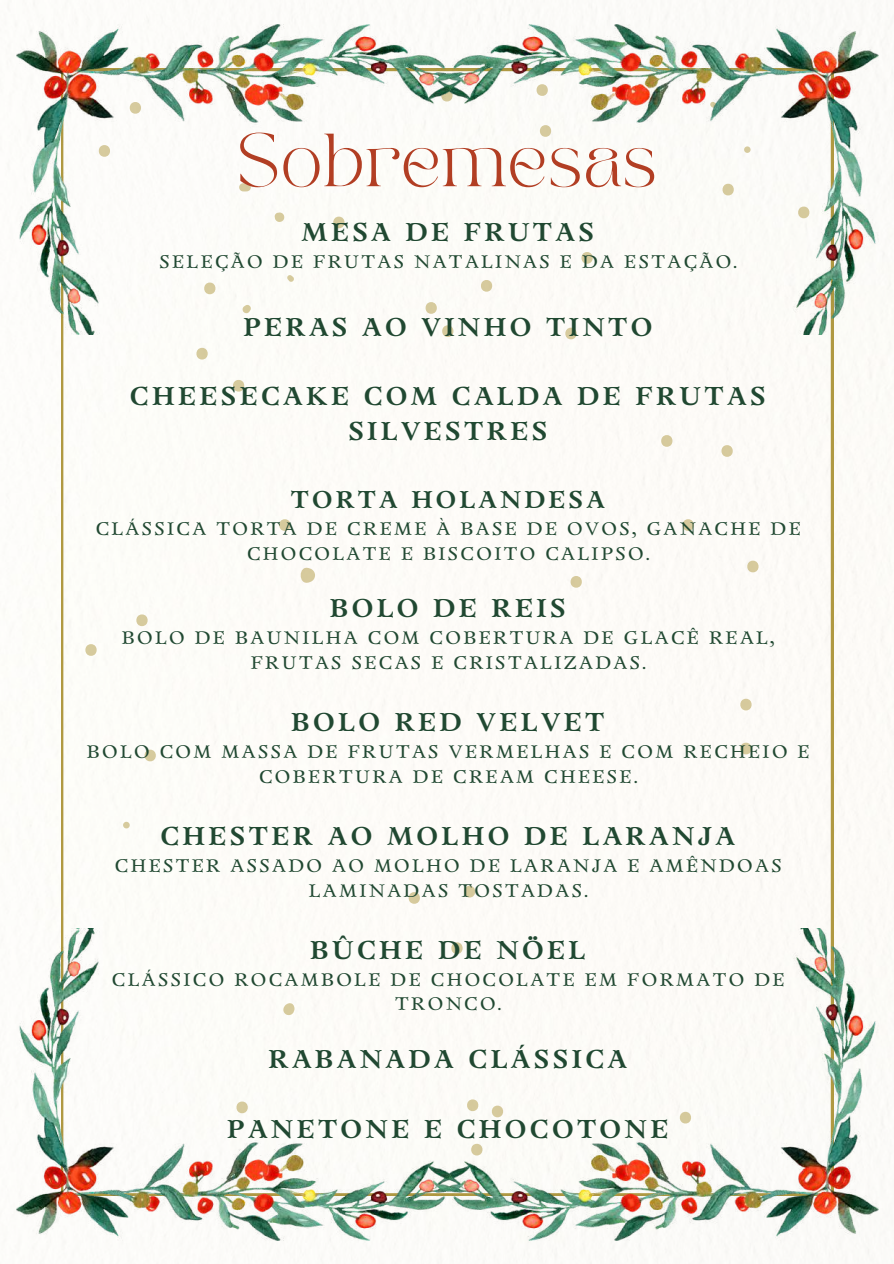
<style>
.page{position:relative;width:894px;height:1264px;background:#fff}
.page>*{position:absolute;margin:0;border:0;box-sizing:border-box;transform-origin:0 0}
.t1{font:52.5px "TAN PEARL Regular";color:#b23e23}
.t2{font:700 25.5px/35px "Zenaida";letter-spacing:.13em;color:#204831;text-align:center}
.t3{font:700 24px "Zenaida";letter-spacing:.13em;color:#204831}
.t4{font:18px/24.8px "Zenaida";letter-spacing:.13em;color:#204831;text-align:center}
</style>
<div class="page">
<svg style="left:61px;top:334px;width:771px;height:594px"></svg>
<svg style="left:85px;top:334px;width:726px;height:594px"></svg>
<img style="left:16px;top:24px;width:862px;height:310px">
<img style="left:16px;top:928px;width:862px;height:311px">
<h1 class="t1" style="left:237px;top:133px;width:421px">Sobremesas</h1>
<h2 class="t2" style="left:301px;top:215px;width:294px">MESA DE FRUTAS</h2>
<p class="t4" style="left:159px;top:249px;width:579px">SELEÇÃO DE FRUTAS NATALINAS E DA ESTAÇÃO.</p>
<h2 class="t2" style="left:243px;top:309px;width:410px">PERAS AO VINHO TINTO</h2>
<h2 class="t2" style="left:130px;top:379px;width:637px">CHEESECAKE COM CALDA DE FRUTAS<br>SILVESTRES</h2>
<h3 class="t3" style="left:291px;top:484px;width:315px">TORTA HOLANDESA</h3>
<p class="t4" style="left:96px;top:516px;width:706px">CLÁSSICA TORTA DE CREME À BASE DE OVOS, GANACHE DE<br>CHOCOLATE E BISCOITO CALIPSO.</p>
<h2 class="t2" style="left:330px;top:591px;width:237px">BOLO DE REIS</h2>
<p class="t4" style="left:122px;top:625px;width:654px">BOLO DE BAUNILHA COM COBERTURA DE GLACÊ REAL,<br>FRUTAS SECAS E CRISTALIZADAS.</p>
<h2 class="t2" style="left:291px;top:704px;width:314px">BOLO RED VELVET</h2>
<p class="t4" style="left:87px;top:739px;width:724px">BOLO COM MASSA DE FRUTAS VERMELHAS E COM RECHEIO E<br>COBERTURA DE CREAM CHEESE.</p>
<h2 class="t2" style="left:160px;top:818px;width:576px">CHESTER AO MOLHO DE LARANJA</h2>
<p class="t4" style="left:115px;top:853px;width:668px">CHESTER ASSADO AO MOLHO DE LARANJA E AMÊNDOAS<br>LAMINADAS TOSTADAS.</p>
<h2 class="t2" style="left:310px;top:932px;width:276px">BÛCHE DE NÖEL</h2>
<p class="t4" style="left:112px;top:967px;width:674px">CLÁSSICO ROCAMBOLE DE CHOCOLATE EM FORMATO DE<br>TRONCO.</p>
<h2 class="t2" style="left:268px;top:1041px;width:360px">RABANADA CLÁSSICA</h2>
<h2 class="t2" style="left:227px;top:1111px;width:442px">PANETONE E CHOCOTONE</h2>
</div>
